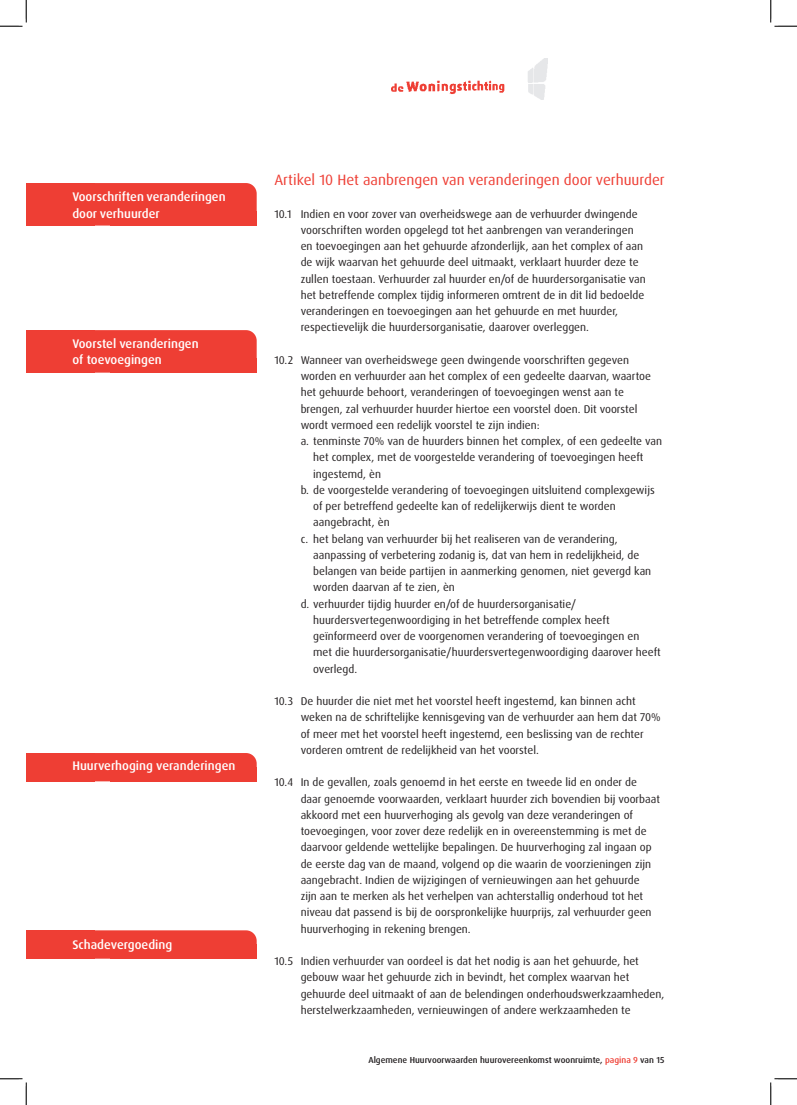
<style>
.page{position:relative;width:797px;height:1105px;background:#fff}
.page>*{position:absolute;margin:0;border:0;box-sizing:border-box;transform-origin:0 0}
.kopje{font:15px "Dax Pro";color:#ee3e34}
.zijkopjes{font:500 12.5px/16.2px "Dax Pro";color:#fff}
.brood_opsom{font:11.25px/16.2px "Dax Pro";color:#231f20}
.t1{font:500 8.75px "Dax Pro";color:#231f20}
.s1{color:#ee3e34}
</style>
<div class="page">
<img style="left:391px;top:58px;width:156px;height:42px">
<div style="left:26px;top:753px;width:231px;height:28px;background:#ee3e34;border-radius:11px"></div>
<div style="left:110px;top:767px;width:147px;height:14px;background:#ee3e34"></div>
<div style="left:26px;top:753px;width:69px;height:28px;background:#ee3e34"></div>
<div style="left:26px;top:930px;width:231px;height:29px;background:#ee3e34;border-radius:11px"></div>
<div style="left:110px;top:944px;width:147px;height:15px;background:#ee3e34"></div>
<div style="left:26px;top:930px;width:69px;height:29px;background:#ee3e34"></div>
<div style="left:26px;top:330px;width:231px;height:43px;background:#ee3e34;border-radius:11px"></div>
<div style="left:110px;top:358px;width:147px;height:15px;background:#ee3e34"></div>
<div style="left:26px;top:330px;width:69px;height:43px;background:#ee3e34"></div>
<div style="left:26px;top:183px;width:231px;height:43px;background:#ee3e34;border-radius:11px"></div>
<div style="left:110px;top:211px;width:147px;height:15px;background:#ee3e34"></div>
<div style="left:26px;top:183px;width:69px;height:43px;background:#ee3e34"></div>
<svg style="left:0;top:0;width:27px;height:27px"></svg>
<svg style="left:0;top:1078px;width:27px;height:27px"></svg>
<svg style="left:770px;top:0;width:27px;height:27px"></svg>
<svg style="left:770px;top:1078px;width:27px;height:27px"></svg>
<p class="zijkopjes" style="left:72px;top:189px;width:155px">Voorschriften veranderingen door verhuurder</p>
<p class="zijkopjes" style="left:72px;top:335px;width:128px">Voorstel veranderingen of toevoegingen</p>
<p class="zijkopjes" style="left:72px;top:758px;width:164px">Huurverhoging veranderingen</p>
<p class="zijkopjes" style="left:72px;top:936px;width:101px">Schadevergoeding</p>
<p class="kopje" style="left:274px;top:170px;width:392px">Artikel 10 Het aanbrengen van veranderingen door verhuurder</p>
<p class="brood_opsom" style="left:301px;top:206px;width:346px;text-indent:-26px">10.1 Indien en voor zover van overheidswege aan de verhuurder dwingende voorschriften worden opgelegd tot het aanbrengen van veranderingen en toevoegingen aan het gehuurde afzonderlijk, aan het complex of aan de wijk waarvan het gehuurde deel uitmaakt, verklaart huurder deze te zullen toestaan. Verhuurder zal huurder en/of de huurdersorganisatie van het betreffende complex tijdig informeren omtrent de in dit lid bedoelde veranderingen en toevoegingen aan het gehuurde en met huurder, respectievelijk die huurdersorganisatie, daarover overleggen.</p>
<p class="brood_opsom" style="left:301px;top:352px;width:352px;text-indent:-26px">10.2 Wanneer van overheidswege geen dwingende voorschriften gegeven worden en verhuurder aan het complex of een gedeelte daarvan, waartoe het gehuurde behoort, veranderingen of toevoegingen wenst aan te brengen, zal verhuurder huurder hiertoe een voorstel doen. Dit voorstel wordt vermoed een redelijk voorstel te zijn indien:</p>
<p class="brood_opsom" style="left:313px;top:433px;width:350px;text-indent:-13px">a. tenminste 70% van de huurders binnen het complex, of een gedeelte van het complex, met de voorgestelde verandering of toevoegingen heeft ingestemd, èn</p>
<p class="brood_opsom" style="left:313px;top:482px;width:343px;text-indent:-13px">b. de voorgestelde verandering of toevoegingen uitsluitend complexgewijs of per betreffend gedeelte kan of redelijkerwijs dient te worden aangebracht, èn</p>
<p class="brood_opsom" style="left:313px;top:531px;width:339px;text-indent:-13px">c. het belang van verhuurder bij het realiseren van de verandering, aanpassing of verbetering zodanig is, dat van hem in redelijkheid, de belangen van beide partijen in aanmerking genomen, niet gevergd kan worden daarvan af te zien, èn</p>
<p class="brood_opsom" style="left:313px;top:596px;width:349px;text-indent:-13px">d. verhuurder tijdig huurder en/of de huurdersorganisatie/ huurdersvertegenwoordiging in het betreffende complex heeft geïnformeerd over de voorgenomen verandering of toevoegingen en met die huurdersorganisatie/huurdersvertegenwoordiging daarover heeft overlegd.</p>
<p class="brood_opsom" style="left:301px;top:693px;width:361px;text-indent:-26px">10.3 De huurder die niet met het voorstel heeft ingestemd, kan binnen acht weken na de schriftelijke kennisgeving van de verhuurder aan hem dat 70% of meer met het voorstel heeft ingestemd, een beslissing van de rechter vorderen omtrent de redelijkheid van het voorstel.</p>
<p class="brood_opsom" style="left:301px;top:774px;width:361px;text-indent:-26px">10.4 In de gevallen, zoals genoemd in het eerste en tweede lid en onder de daar genoemde voorwaarden, verklaart huurder zich bovendien bij voorbaat akkoord met een huurverhoging als gevolg van deze veranderingen of toevoegingen, voor zover deze redelijk en in overeenstemming is met de daarvoor geldende wettelijke bepalingen. De huurverhoging zal ingaan op de eerste dag van de maand, volgend op die waarin de voorzieningen zijn aangebracht. Indien de wijzigingen of vernieuwingen aan het gehuurde<br>zijn aan te merken als het verhelpen van achterstallig onderhoud tot het niveau dat passend is bij de oorspronkelijke huurprijs, zal verhuurder geen huurverhoging in rekening brengen.</p>
<p class="brood_opsom" style="left:301px;top:953px;width:365px;text-indent:-26px">10.5 Indien verhuurder van oordeel is dat het nodig is aan het gehuurde, het gebouw waar het gehuurde zich in bevindt, het complex waarvan het gehuurde deel uitmaakt of aan de belendingen onderhoudswerkzaamheden, herstelwerkzaamheden, vernieuwingen of andere werkzaamheden te</p>
<p class="t1" style="left:368px;top:1054px;width:297px">Algemene Huurvoorwaarden huurovereenkomst woonruimte, <span class="s1">pagina 9</span> van 15</p>
</div>
